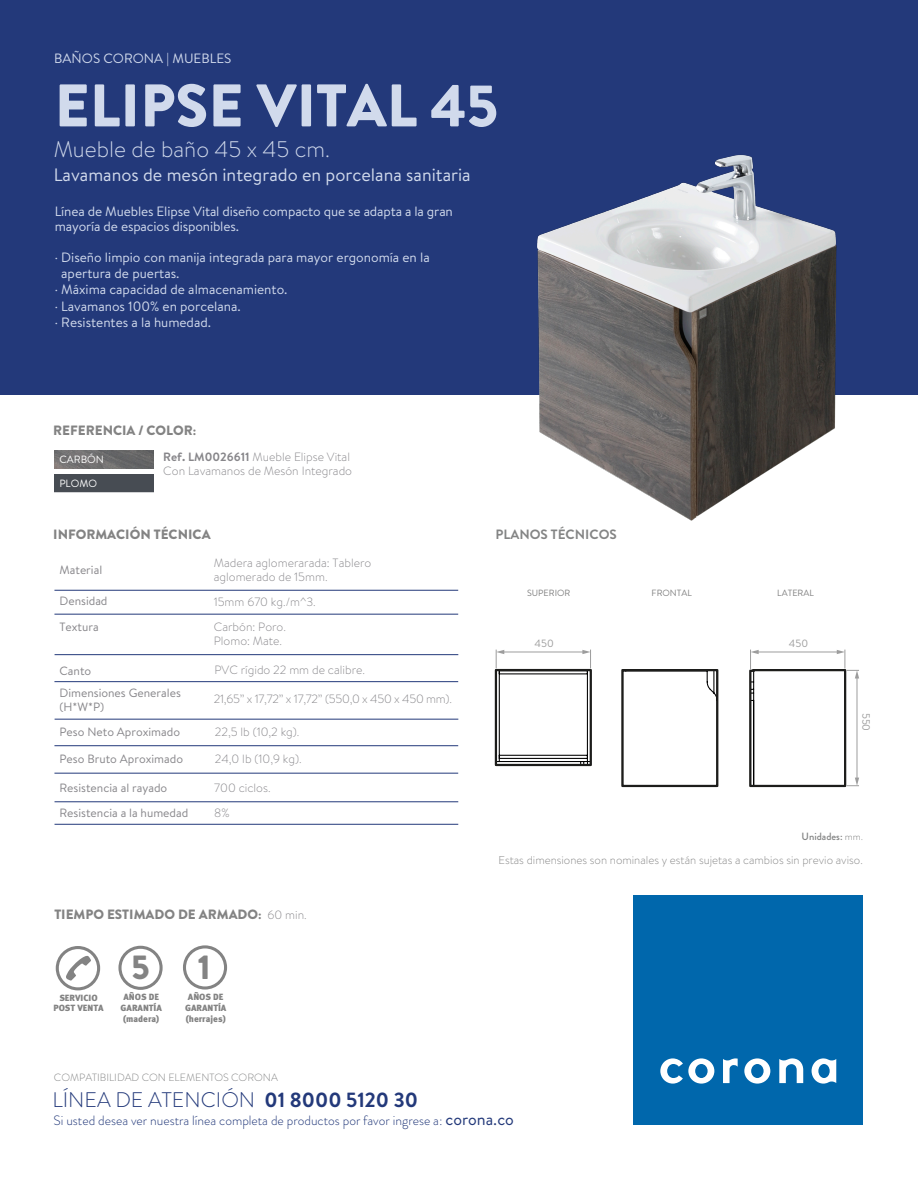
<style>
.page{position:relative;width:918px;height:1188px;background:#fff}
.page>*{position:absolute;margin:0;border:0;box-sizing:border-box;transform-origin:0 0}
.t1{font:900 60px "Brandon Grotesque";color:#d1daec}
.t2{font:900 34.5px "Brandon Grotesque";color:#838383}
.t3{font:300 22.5px "Brandon Text";color:#d1daec}
.t4{font:300 21.15px "Brandon Grotesque";color:#23397a}
.t5{font:18px "Brandon Text";color:#d1daec}
.t6{font:13.5px/15px "Brandon Text";letter-spacing:-.005em;color:#d1daec}
.t7{font:300 13.5px "Brandon Grotesque";color:#23397a}
.t8{font:900 13.5px "Brandon Grotesque";color:#838383}
.t9{font:700 13.5px "Brandon Grotesque";color:#848585}
.t10{font:300 12px/14.4px "Brandon Text";color:#87868a}
.t11{font:12px/14.4px "Brandon Text";color:#87868a}
.t12{font:300 12px "Brandon Text";letter-spacing:-.02em;color:#87868a}
.t13{font:300 11.4px "Brandon Text";color:#868686}
.t14{font:300 10.5px "Brandon Grotesque";color:#848585}
.t15{font:500 10.5px "Brandon Grotesque";color:#838484}
.t16{font:10.5px "Brandon Grotesque";color:#fff}
.t17{font:10.5px "Brandon Text";color:#9d9d9d}
.t18{font:900 9px/10.8px "Meta Pro";color:#838383;text-align:center}
.t19{font:9px "Brandon Text";color:#808080}
.s1{font-weight:700}
.s2{font-family:"Brandon Text";font-weight:300;font-size:12px;color:#87868a}
.s3{font-weight:300}
.s4{font-weight:400;font-size:18px}
</style>
<div class="page">
<div style="left:0;top:0;width:918px;height:395px;background:#23397a"></div>
<hr style="left:54px;top:614px;width:404px;height:1px;background:#23397a">
<hr style="left:55px;top:654px;width:403px;height:1px;background:#23397a">
<hr style="left:54px;top:681px;width:404px;height:1px;background:#23397a">
<hr style="left:55px;top:719px;width:403px;height:1px;background:#23397a">
<hr style="left:54px;top:773px;width:404px;height:1px;background:#23397a">
<hr style="left:55px;top:801px;width:403px;height:1px;background:#23397a">
<hr style="left:55px;top:824px;width:403px;height:1px;background:#23397a">
<hr style="left:54px;top:745px;width:404px;height:1px;background:#23397a">
<hr style="left:54px;top:590px;width:404px;height:1px;background:#23397a">
<div style="left:633px;top:896px;width:230px;height:229px;background:#0067ac"></div>
<svg style="left:660px;top:1058px;width:54px;height:26px"></svg>
<svg style="left:744px;top:1058px;width:26px;height:26px"></svg>
<svg style="left:779px;top:1058px;width:24px;height:25px"></svg>
<svg style="left:812px;top:1058px;width:24px;height:26px"></svg>
<svg style="left:723px;top:1058px;width:15px;height:25px"></svg>
<img style="left:54px;top:451px;width:100px;height:17px">
<div style="left:54px;top:474px;width:100px;height:18px;background:#474c53"></div>
<svg style="left:56px;top:946px;width:44px;height:44px"></svg>
<svg style="left:183px;top:945px;width:44px;height:45px"></svg>
<svg style="left:118px;top:946px;width:45px;height:44px"></svg>
<svg style="left:706px;top:672px;width:9px;height:23px"></svg>
<hr style="left:499px;top:755px;width:88px;height:1px;background:#000">
<hr style="left:499px;top:758px;width:88px;height:1px;background:#000">
<hr style="left:499px;top:761px;width:82px;height:1px;background:#000">
<svg style="left:580px;top:755px;width:9px;height:8px"></svg>
<hr style="left:587px;top:670px;width:1px;height:92px;background:#000">
<hr style="left:499px;top:670px;width:1px;height:92px;background:#000">
<hr style="left:499px;top:673px;width:88px;height:1px;background:#000">
<div style="left:621px;top:669px;width:97px;height:118px;border:2px solid #1d1d1b"></div>
<div style="left:495px;top:669px;width:97px;height:97px;border:2px solid #1d1d1b"></div>
<svg style="left:749px;top:650px;width:110px;height:138px"></svg>
<hr style="left:503px;top:652px;width:81px;height:1px;background:#9d9d9d">
<svg style="left:496px;top:650px;width:8px;height:24px"></svg>
<svg style="left:582px;top:650px;width:9px;height:24px"></svg>
<img style="left:537px;top:155px;width:300px;height:366px">
<p class="t6" style="left:54px;top:50px;width:179px">BAÑOS CORONA | MUEBLES</p>
<h1 class="t1" style="left:54px;top:63px;width:445px">ELIPSE VITAL 45</h1>
<h3 class="t3" style="left:54px;top:134px;width:278px">Mueble de baño 45 x 45 cm.</h3>
<h3 class="t5" style="left:54px;top:162px;width:419px">Lavamanos de mesón integrado en porcelana sanitaria</h3>
<p class="t6" style="left:55px;top:203px;width:400px">Línea de Muebles Elipse Vital diseño compacto que se adapta a la gran mayoría de espacios disponibles.</p>
<p class="t6" style="left:55px;top:249px;width:377px">· Diseño limpio con manija integrada para mayor ergonomía en la</p>
<p class="t6" style="left:61px;top:265px;width:120px">apertura de puertas.</p>
<p class="t6" style="left:55px;top:282px;width:234px">· Máxima capacidad de almacenamiento.</p>
<p class="t6" style="left:55px;top:298px;width:187px">· Lavamanos 100% en porcelana.</p>
<p class="t6" style="left:55px;top:314px;width:158px">· Resistentes a la humedad.</p>
<p class="t8" style="left:53px;top:420px;width:145px">REFERENCIA / COLOR:</p>
<p class="t16" style="left:59px;top:453px;width:46px">CARBÓN</p>
<p class="t16" style="left:59px;top:476px;width:39px">PLOMO</p>
<p class="t10" style="left:163px;top:449px;width:190px"><span class="s1">Ref. LM0026611</span> Mueble Elipse Vital<br>Con Lavamanos de Mesón Integrado</p>
<p class="t8" style="left:53px;top:525px;width:159px">INFORMACIÓN TÉCNICA</p>
<p class="t11" style="left:59px;top:562px;width:44px">Material</p>
<p class="t10" style="left:214px;top:555px;width:159px">Madera aglomerarada: Tablero aglomerado de 15mm.</p>
<p class="t11" style="left:59px;top:593px;width:50px">Densidad</p>
<p class="t10" style="left:214px;top:594px;width:104px">15mm 670 kg./m^3.</p>
<p class="t11" style="left:59px;top:619px;width:41px">Textura</p>
<p class="t11" style="left:59px;top:663px;width:33px">Canto</p>
<p class="t10" style="left:215px;top:662px;width:152px">PVC rígido 22 mm de calibre.</p>
<p class="t10" style="left:214px;top:619px;width:74px">Carbón: Poro.<br>Plomo: Mate.</p>
<p class="t11" style="left:59px;top:685px;width:123px">Dimensiones Generales (H*W*P)</p>
<p class="t12" style="left:214px;top:691px;width:240px">21,65” x 17,72” x 17,72” (550,0 x 450 x 450 mm).</p>
<p class="t11" style="left:59px;top:724px;width:122px">Peso Neto Aproximado</p>
<p class="t10" style="left:215px;top:724px;width:86px">22,5 lb (10,2 kg).</p>
<p class="t11" style="left:59px;top:752px;width:125px">Peso Bruto Aproximado</p>
<p class="t10" style="left:215px;top:751px;width:88px">24,0 lb (10,9 kg).</p>
<p class="t11" style="left:59px;top:780px;width:109px">Resistencia al rayado</p>
<p class="t10" style="left:214px;top:780px;width:58px">700 ciclos.</p>
<p class="t11" style="left:59px;top:805px;width:130px">Resistencia a la humedad</p>
<p class="t10" style="left:214px;top:805px;width:17px">8%</p>
<p class="t8" style="left:54px;top:905px;width:254px">TIEMPO ESTIMADO DE ARMADO: <span class="s2">60 min.</span></p>
<h2 class="t2" style="left:132px;top:943px;width:20px">5</h2>
<p class="t18" style="left:121px;top:992px;width:43px">AÑOS DE<br>GARANTÍA (madera)</p>
<h2 class="t2" style="left:198px;top:943px;width:14px">1</h2>
<p class="t18" style="left:53px;top:992px;width:52px">SERVICIO<br>POST VENTA</p>
<p class="t18" style="left:185px;top:992px;width:43px">AÑOS DE<br>GARANTÍA (herrajes)</p>
<p class="t14" style="left:54px;top:1070px;width:226px">COMPATIBILIDAD CON ELEMENTOS CORONA</p>
<p class="t9" style="left:496px;top:525px;width:123px">PLANOS TÉCNICOS</p>
<p class="t19" style="left:527px;top:587px;width:45px">SUPERIOR</p>
<p class="t19" style="left:777px;top:587px;width:38px">LATERAL</p>
<p class="t19" style="left:652px;top:587px;width:42px">FRONTAL</p>
<p class="t17" style="left:535px;top:636px;width:21px">450</p>
<p class="t17" style="left:789px;top:636px;width:21px">450</p>
<p class="t17" style="left:873px;top:713px;width:20px;rotate:90deg">550</p>
<p class="t15" style="left:802px;top:829px;width:63px">Unidades: <span class="s3">mm.</span></p>
<p class="t13" style="left:499px;top:852px;width:366px">Estas dimensiones son nominales y están sujetas a cambios sin previo aviso.</p>
<h3 class="t4" style="left:52px;top:1085px;width:367px">LÍNEA DE ATENCIÓN <span class="s1">01 8000 5120 30</span></h3>
<p class="t7" style="left:54px;top:1111px;width:462px">Si usted desea ver nuestra línea completa de productos por favor ingrese a: <span class="s4">corona.co</span></p>
</div>
